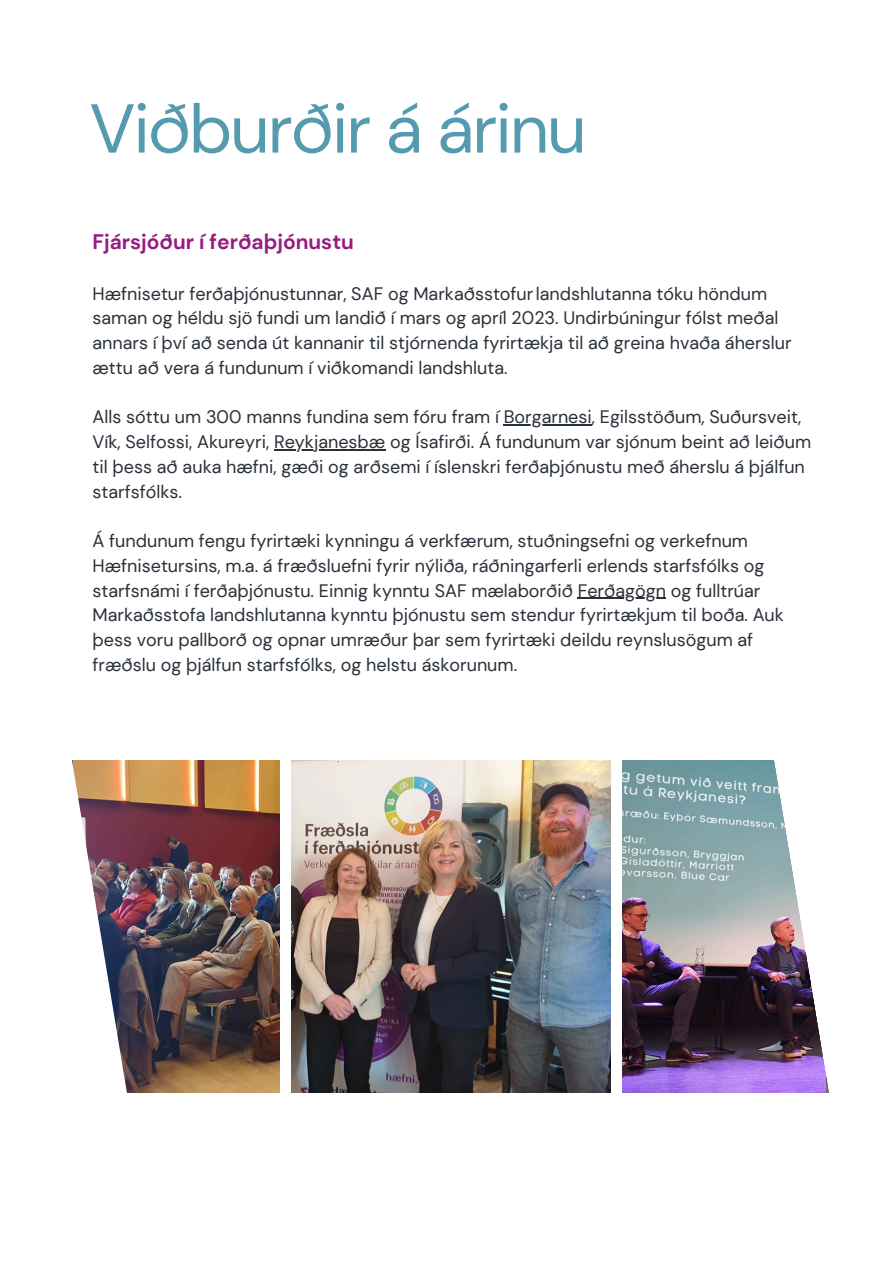
<style>
.page{position:relative;width:894px;height:1264px;background:#fff}
.page>*{position:absolute;margin:0;border:0;box-sizing:border-box;transform-origin:0 0}
.t1{font:69px "DM Sans";letter-spacing:-.03em;color:#559bb0}
.t2{font:700 21px "DM Sans";color:#951b81}
.t3{font:18px/24.8px "DM Sans";color:#293039}
</style>
<div class="page">
<hr style="left:503px;top:424px;width:88px;height:1px;background:#293039">
<hr style="left:274px;top:449px;width:111px;height:1px;background:#293039">
<hr style="left:577px;top:598px;width:88px;height:1px;background:#293039">
<img style="left:292px;top:760px;width:318px;height:332px">
<img style="left:133px;top:760px;width:147px;height:332px">
<img style="left:622px;top:760px;width:147px;height:332px">
<img style="left:769px;top:760px;width:60px;height:333px">
<img style="left:72px;top:760px;width:61px;height:333px">
<p class="t1" style="left:89px;top:84px;width:498px">Viðburðir á árinu</p>
<h1 class="t2" style="left:92px;top:228px;width:263px">Fjársjóður í ferðaþjónustu</h1>
<h2 class="t3" style="left:92px;top:281px;width:700px">Hæfnisetur ferðaþjónustunnar, SAF og Markaðsstofurlandshlutanna tóku höndum saman og héldu sjö fundi um landið í mars og apríl 2023. Undirbúningur fólst meðal annars í því að senda út kannanir til stjórnenda fyrirtækja til að greina hvaða áherslur ættu að vera á fundunum í viðkomandi landshluta.</h2>
<p class="t3" style="left:92px;top:405px;width:710px">Alls sóttu um 300 manns fundina sem fóru fram í Borgarnesi, Egilsstöðum, Suðursveit,</p>
<p class="t3" style="left:92px;top:429px;width:720px">Vík, Selfossi, Akureyri, Reykjanesbæ og Ísafirði. Á fundunum var sjónum beint að leiðum</p>
<p class="t3" style="left:92px;top:454px;width:713px">til þess að auka hæfni, gæði og arðsemi í íslenskri ferðaþjónustu með áherslu á þjálfun starfsfólks.</p>
<p class="t3" style="left:92px;top:528px;width:673px">Á fundunum fengu fyrirtæki kynningu á verkfærum, stuðningsefni og verkefnum<br>Hæfnisetursins, m.a. á fræðsluefni fyrir nýliða, ráðningarferli erlends starfsfólks og starfsnámi í ferðaþjónustu. Einnig kynntu SAF mælaborðið Ferðagögn og fulltrúar</p>
<p class="t3" style="left:92px;top:603px;width:692px">Markaðsstofa landshlutanna kynntu þjónustu sem stendur fyrirtækjum til boða. Auk þess voru pallborð og opnar umræður þar sem fyrirtæki deildu reynslusögum af fræðslu og þjálfun starfsfólks, og helstu áskorunum.</p>
</div>
